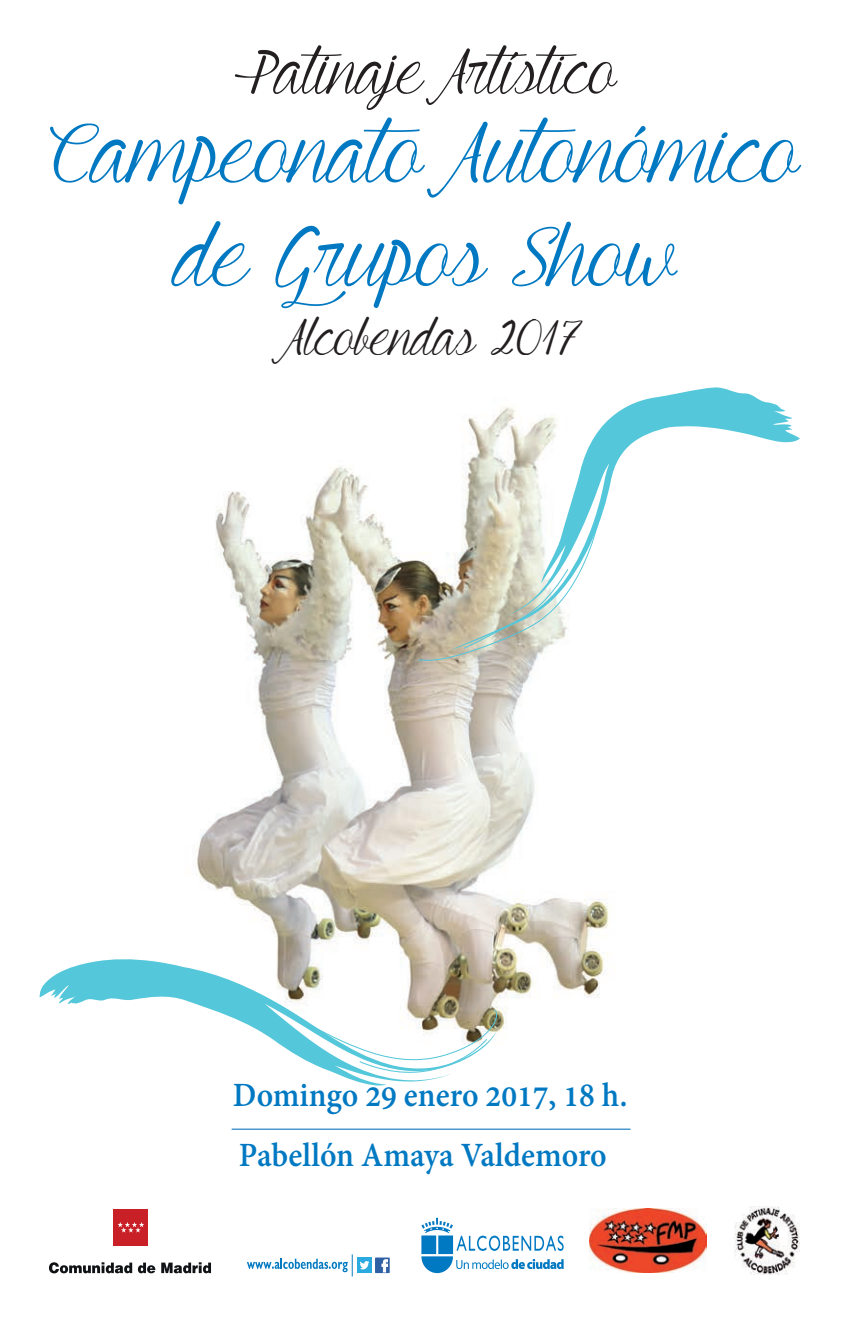
<style>
.page{position:relative;width:845px;height:1322px;background:#fff}
.page>*{position:absolute;margin:0;border:0;box-sizing:border-box;transform-origin:0 0}
.t1{font:86.2px/103.6px "Mf Young&Beautiful";color:#0079c2;text-align:center}
.t2{font:64.4px "Mf Young&Beautiful";color:#231f20;scale:.94 1}
.t3{font:51.2px "Mf Young&Beautiful";color:#231f20;scale:.94 1}
.t4{font:700 36.8px/60px "Adobe Devanagari";color:#0079c2;scale:.94 1}
</style>
<div class="page">
<img style="left:39px;top:466px;width:761px;height:811px">
<img style="left:589px;top:1208px;width:117px;height:64px">
<svg style="left:49px;top:1262px;width:83px;height:11px"></svg>
<svg style="left:138px;top:1262px;width:17px;height:11px"></svg>
<svg style="left:161px;top:1262px;width:50px;height:11px"></svg>
<div style="left:114px;top:1209px;width:34px;height:36px;background:#c82026"></div>
<svg style="left:118px;top:1222px;width:26px;height:10px"></svg>
<svg style="left:421px;top:1217px;width:142px;height:56px"></svg>
<svg style="left:247px;top:1254px;width:106px;height:22px"></svg>
<div style="left:357px;top:1257px;width:15px;height:16px;background:#2aaae1"></div>
<svg style="left:360px;top:1261px;width:9px;height:8px"></svg>
<div style="left:375px;top:1257px;width:15px;height:16px;background:#3060a4"></div>
<svg style="left:382px;top:1259px;width:5px;height:13px"></svg>
<svg style="left:40px;top:958px;width:456px;height:128px"></svg>
<svg style="left:62px;top:972px;width:13px;height:3px"></svg>
<svg style="left:283px;top:1009px;width:214px;height:64px"></svg>
<svg style="left:450px;top:387px;width:350px;height:263px"></svg>
<svg style="left:761px;top:431px;width:10px;height:5px"></svg>
<svg style="left:417px;top:483px;width:190px;height:178px"></svg>
<hr style="left:232px;top:1128px;width:398px;height:1px;background:#1074bc">
<img style="left:734px;top:1207px;width:65px;height:67px">
<p class="t2" style="left:251px;top:37px;width:390px">Patinaje Artístico</p>
<p class="t1" style="left:53px;top:103px;width:748px">Campeonato Autonómico de Grupos Show</p>
<p class="t3" style="left:284px;top:309px;width:319px">Alcobendas 2017</p>
<p class="t4" style="left:233px;top:1069px;width:421px">Domingo 29 enero 2017, 18 h.<br>Pabellón Amaya Valdemoro</p>
</div>
